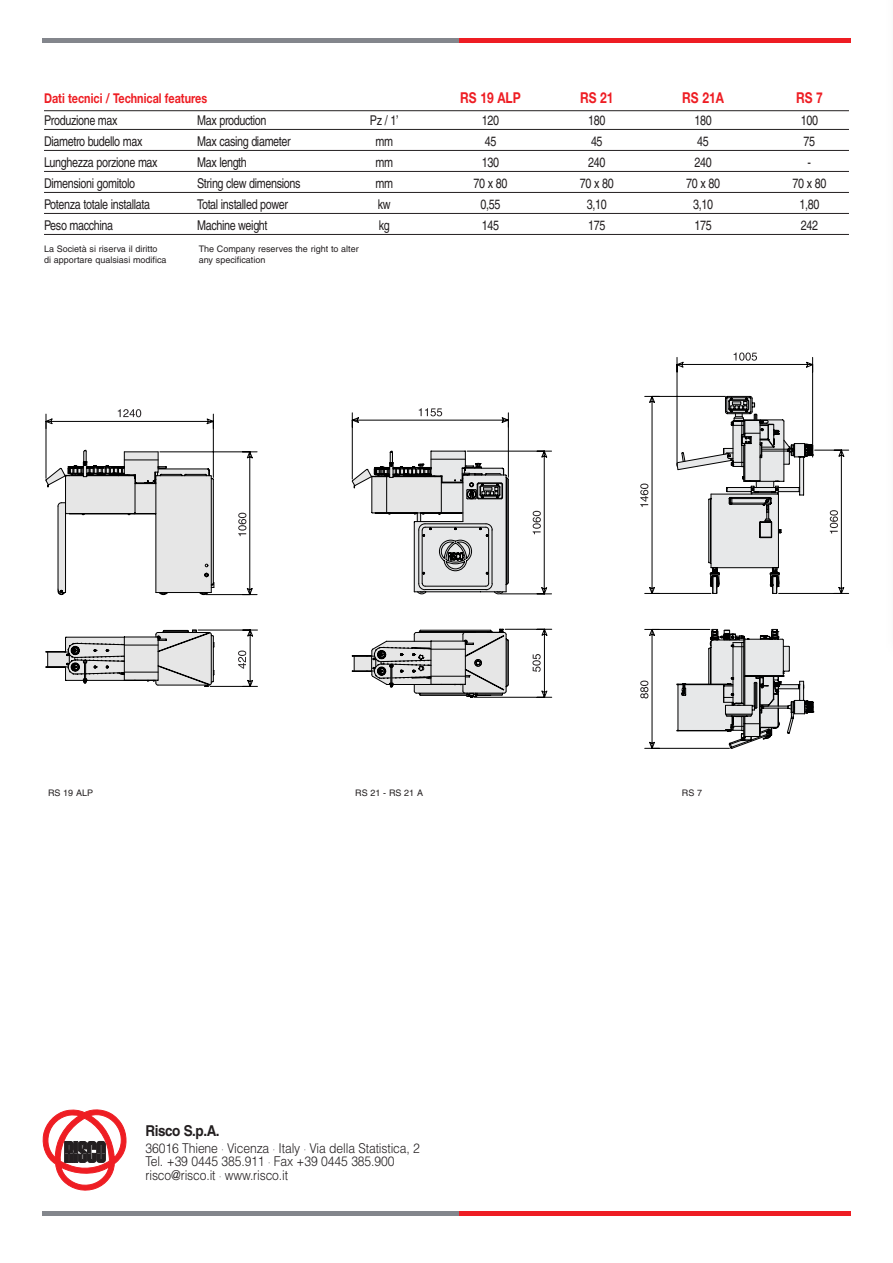
<style>
.page{position:relative;width:893px;height:1263px;background:#fff}
.page>*{position:absolute;margin:0;border:0;box-sizing:border-box;transform-origin:0 0}
.t1{font:700 15px "Helvetica Neue";color:#ee1d23;scale:.8 1}
.t2{font:700 15px "Helvetica";letter-spacing:-.035em;color:#231f20;scale:.9 1}
.t3{font:13.5px "Helvetica";letter-spacing:-.035em;color:#231f20;scale:.8 1}
.t4{font:300 13.5px/13.5px "Helvetica";letter-spacing:-.01em;color:#231f20;scale:.9 1}
.t5{font:700 13.5px "Helvetica Neue";color:#ee1d23;scale:.8 1}
.t6{font:9px/10.8px "Helvetica";color:#231f20}
.s1{font-size:9px}
</style>
<div class="page">
<hr style="left:44px;top:110px;width:805px;height:1px;background:#231f20">
<hr style="left:44px;top:129px;width:805px;height:1px;background:#231f20">
<hr style="left:44px;top:150px;width:805px;height:1px;background:#231f20">
<hr style="left:44px;top:171px;width:805px;height:1px;background:#231f20">
<hr style="left:44px;top:192px;width:805px;height:1px;background:#231f20">
<hr style="left:44px;top:213px;width:805px;height:1px;background:#231f20">
<hr style="left:44px;top:234px;width:805px;height:1px;background:#231f20">
<svg style="left:644px;top:357px;width:169px;height:391px"></svg>
<svg style="left:644px;top:445px;width:205px;height:267px"></svg>
<svg style="left:677px;top:396px;width:136px;height:353px"></svg>
<svg style="left:734px;top:352px;width:23px;height:9px"></svg>
<svg style="left:830px;top:510px;width:8px;height:24px"></svg>
<svg style="left:640px;top:484px;width:8px;height:23px"></svg>
<svg style="left:640px;top:681px;width:8px;height:17px"></svg>
<svg style="left:46px;top:414px;width:212px;height:273px"></svg>
<svg style="left:45px;top:450px;width:169px;height:237px"></svg>
<svg style="left:118px;top:409px;width:23px;height:8px"></svg>
<svg style="left:238px;top:513px;width:8px;height:23px"></svg>
<svg style="left:238px;top:650px;width:8px;height:19px"></svg>
<svg style="left:509px;top:450px;width:43px;height:247px"></svg>
<svg style="left:532px;top:654px;width:9px;height:18px"></svg>
<svg style="left:533px;top:511px;width:8px;height:23px"></svg>
<svg style="left:352px;top:408px;width:157px;height:290px"></svg>
<svg style="left:42px;top:1109px;width:85px;height:82px"></svg>
<hr style="left:459px;top:1212px;width:391px;height:4px;background:#ee1d23">
<hr style="left:43px;top:1212px;width:416px;height:4px;background:#83868c">
<div style="left:459px;top:38px;width:391px;height:5px;background:#ee1d23"></div>
<div style="left:43px;top:38px;width:416px;height:5px;background:#83868c"></div>
<p class="t5" style="left:44px;top:94px;width:205px">Dati tecnici / Technical features</p>
<p class="t1" style="left:460px;top:93px;width:77px">RS 19 ALP</p>
<p class="t1" style="left:580px;top:93px;width:43px">RS 21</p>
<p class="t1" style="left:682px;top:93px;width:54px">RS 21A</p>
<p class="t1" style="left:796px;top:93px;width:35px">RS 7</p>
<p class="t3" style="left:44px;top:115px;width:94px">Produzione max</p>
<p class="t3" style="left:197px;top:115px;width:88px">Max production</p>
<p class="t3" style="left:370px;top:115px;width:37px">Pz / 1’</p>
<p class="t3" style="left:482px;top:115px;width:23px">120</p>
<p class="t3" style="left:588px;top:115px;width:23px">180</p>
<p class="t3" style="left:694px;top:115px;width:23px">180</p>
<p class="t3" style="left:801px;top:115px;width:23px">100</p>
<p class="t3" style="left:44px;top:136px;width:125px">Diametro budello max</p>
<p class="t3" style="left:197px;top:136px;width:119px">Max casing diameter</p>
<p class="t3" style="left:375px;top:136px;width:24px">mm</p>
<p class="t3" style="left:485px;top:136px;width:16px">45</p>
<p class="t3" style="left:591px;top:136px;width:16px">45</p>
<p class="t3" style="left:697px;top:136px;width:16px">45</p>
<p class="t3" style="left:804px;top:136px;width:16px">75</p>
<p class="t3" style="left:44px;top:157px;width:144px">Lunghezza porzione max</p>
<p class="t3" style="left:197px;top:157px;width:64px">Max length</p>
<p class="t3" style="left:375px;top:157px;width:24px">mm</p>
<p class="t3" style="left:482px;top:157px;width:23px">130</p>
<p class="t3" style="left:588px;top:157px;width:23px">240</p>
<p class="t3" style="left:694px;top:157px;width:23px">240</p>
<p class="t3" style="left:808px;top:157px;width:6px">-</p>
<p class="t3" style="left:44px;top:178px;width:115px">Dimensioni gomitolo</p>
<p class="t3" style="left:197px;top:178px;width:131px">String clew dimensions</p>
<p class="t3" style="left:375px;top:178px;width:24px">mm</p>
<p class="t3" style="left:474px;top:178px;width:44px">70 x 80</p>
<p class="t3" style="left:580px;top:178px;width:44px">70 x 80</p>
<p class="t3" style="left:686px;top:178px;width:44px">70 x 80</p>
<p class="t3" style="left:792px;top:178px;width:44px">70 x 80</p>
<p class="t3" style="left:44px;top:199px;width:134px">Potenza totale installata</p>
<p class="t3" style="left:197px;top:199px;width:115px">Total installed power</p>
<p class="t3" style="left:378px;top:199px;width:18px">kw</p>
<p class="t3" style="left:481px;top:199px;width:26px">0,55</p>
<p class="t3" style="left:587px;top:199px;width:26px">3,10</p>
<p class="t3" style="left:693px;top:199px;width:26px">3,10</p>
<p class="t3" style="left:799px;top:199px;width:26px">1,80</p>
<p class="t3" style="left:44px;top:220px;width:88px">Peso macchina</p>
<p class="t3" style="left:197px;top:220px;width:90px">Machine weight</p>
<p class="t3" style="left:379px;top:220px;width:15px">kg</p>
<p class="t3" style="left:482px;top:220px;width:23px">145</p>
<p class="t3" style="left:588px;top:220px;width:23px">175</p>
<p class="t3" style="left:694px;top:220px;width:23px">175</p>
<p class="t3" style="left:801px;top:220px;width:23px">242</p>
<p class="t6" style="left:199px;top:245px;width:162px">The Company reserves the right to alter any specification</p>
<p class="t6" style="left:44px;top:245px;width:124px">La Società si riserva il diritto di apportare qualsiasi modifica</p>
<p class="t6" style="left:48px;top:788px;width:47px">RS 19 ALP</p>
<p class="t6" style="left:355px;top:788px;width:69px">RS21-RS21A</p>
<p class="t6" style="left:682px;top:788px;width:22px">RS 7</p>
<p class="t2" style="left:146px;top:1125px;width:84px">Risco S.p.A.</p>
<p class="t4" style="left:146px;top:1141px;width:306px">36016 Thiene <span class="s1">·</span> Vicenza <span class="s1">·</span> Italy <span class="s1">·</span> Via della Statistica, 2<br>Tel. +39 0445 385.911 <span class="s1">·</span> Fax +39 0445 385.900 risco@risco.it <span class="s1">·</span> www.risco.it</p>
</div>
